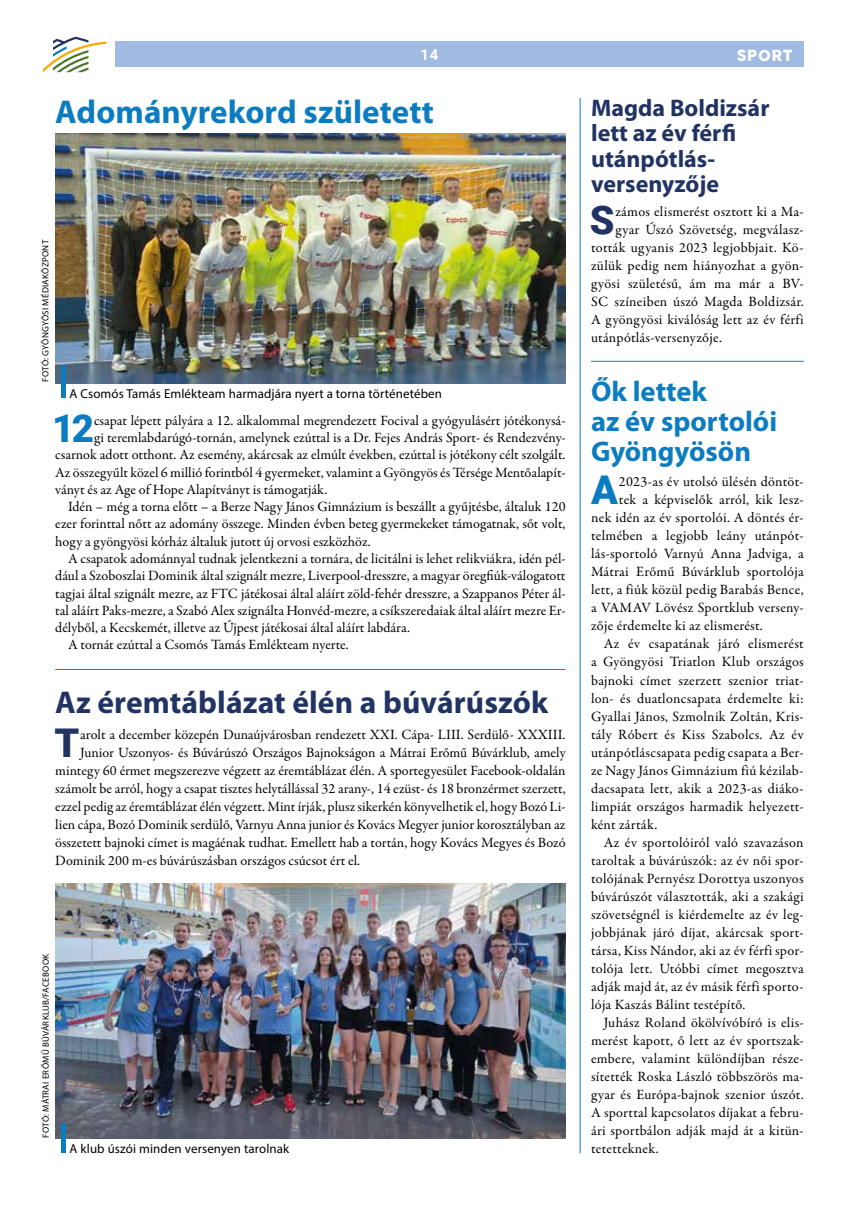
<style>
.page{position:relative;width:859px;height:1217px;background:#fff}
.page>*{position:absolute;margin:0;border:0;box-sizing:border-box;transform-origin:0 0}
.t1{font:900 39.6px "Roboto";color:#213363}
.t2{font:900 39.6px "Roboto";color:#0c7cc1}
.t3{font:900 38.55px "Roboto";color:#0c7cc1}
.t4{font:700 33px "Myriad Pro";letter-spacing:.005em;color:#0c7cc1}
.t5{font:700 31.5px "Myriad Pro";letter-spacing:.005em;color:#213363}
.t6{font:700 28.5px/30px "Myriad Pro";color:#0c7cc1}
.t7{font:700 24px/25.5px "Myriad Pro";color:#213363}
.t8{font:15px "Cocogoose";letter-spacing:.05em;color:#fff}
.t9{font:700 15px "Roboto";color:#fff}
.t10{font:14.25px "Garamond Premr Pro";letter-spacing:.01em;color:#000}
.t11{font:12.9px "Myriad Pro";letter-spacing:.01em;color:#000}
.t12{font:9px "Myriad Pro";letter-spacing:.03em;color:#000}
</style>
<div class="page">
<div style="left:115px;top:41px;width:689px;height:26px;background:#a0bae2"></div>
<svg style="left:43px;top:37px;width:63px;height:35px"></svg>
<hr style="left:591px;top:361px;width:213px;height:1px;background:#0c7cc1">
<hr style="left:55px;top:669px;width:511px;height:1px;background:#0c7cc1">
<hr style="left:580px;top:98px;width:1px;height:1054px;background:#0c7cc1">
<img style="left:55px;top:883px;width:511px;height:255px">
<img style="left:55px;top:134px;width:511px;height:249px">
<div style="left:61px;top:365px;width:5px;height:33px;background:#0c7cc1"></div>
<div style="left:61px;top:1122px;width:5px;height:30px;background:#0c7cc1"></div>
<p class="t9" style="left:420px;top:44px;width:19px">14</p>
<p class="t8" style="left:737px;top:45px;width:58px">SPORT</p>
<h3 class="t4" style="left:55px;top:90px;width:380px">Adományrekord született</h3>
<p class="t12" style="left:40px;top:381px;width:143px;rotate:-90deg">FOTÓ: GYÖNGYÖSI MÉDIAKÖZPONT</p>
<p class="t11" style="left:69px;top:385px;width:374px">A Csomós Tamás Emlékteam harmadjára nyert a torna történetében</p>
<h2 class="t3" style="left:52px;top:401px;width:43px">12</h2>
<p class="t10" style="left:94px;top:411px;width:473px">csapat lépett pályára a 12. alkalommal megrendezett Focival a gyógyulásért jótékonysá-</p>
<p class="t10" style="left:94px;top:429px;width:473px">gi teremlabdarúgó-tornán, amelynek ezúttal is a Dr. Fejes András Sport- és Rendezvény-</p>
<p class="t10" style="left:55px;top:446px;width:512px">csarnok adott otthont. Az esemény, akárcsak az elmúlt években, ezúttal is jótékony célt szolgált.</p>
<p class="t10" style="left:55px;top:463px;width:512px">Az összegyűlt közel 6 millió forintból 4 gyermeket, valamint a Gyöngyös és Térsége Mentőalapít-</p>
<p class="t10" style="left:55px;top:481px;width:274px">ványt és az Age of Hope Alapítványt is támogatják.</p>
<p class="t10" style="left:68px;top:498px;width:499px">Idén – még a torna előtt – a Berze Nagy János Gimnázium is beszállt a gyűjtésbe, általuk 120</p>
<p class="t10" style="left:55px;top:515px;width:512px">ezer forinttal nőtt az adomány összege. Minden évben beteg gyermekeket támogatnak, sőt volt,</p>
<p class="t10" style="left:55px;top:532px;width:317px">hogy a gyöngyösi kórház általuk jutott új orvosi eszközhöz.</p>
<p class="t10" style="left:68px;top:550px;width:499px">A csapatok adománnyal tudnak jelentkezni a tornára, de licitálni is lehet relikviákra, idén pél-</p>
<p class="t10" style="left:55px;top:567px;width:512px">dául a Szoboszlai Dominik által szignált mezre, Liverpool-dresszre, a magyar öregfiúk-válogatott</p>
<p class="t10" style="left:55px;top:584px;width:512px">tagjai által szignált mezre, az FTC játékosai által aláírt zöld-fehér dresszre, a Szappanos Péter ál-</p>
<p class="t10" style="left:55px;top:601px;width:512px">tal aláírt Paks-mezre, a Szabó Alex szignálta Honvéd-mezre, a csíkszeredaiak által aláírt mezre Er-</p>
<p class="t10" style="left:55px;top:619px;width:356px">délyből, a Kecskemét, illetve az Újpest játékosai által aláírt labdára.</p>
<p class="t10" style="left:68px;top:636px;width:282px">A tornát ezúttal a Csomós Tamás Emlékteam nyerte.</p>
<h3 class="t5" style="left:55px;top:681px;width:494px">Az éremtáblázat élén a búvárúszók</h3>
<h1 class="t1" style="left:55px;top:714px;width:26px">T</h1>
<p class="t10" style="left:80px;top:725px;width:487px">arolt a december közepén Dunaújvárosban rendezett XXI. Cápa- LIII. Serdülő- XXXIII.</p>
<p class="t10" style="left:80px;top:743px;width:487px">Junior Uszonyos- és Búvárúszó Országos Bajnokságon a Mátrai Erőmű Búvárklub, amely</p>
<p class="t10" style="left:55px;top:761px;width:512px">mintegy 60 érmet megszerezve végzett az éremtáblázat élén. A sportegyesület Facebook-oldalán</p>
<p class="t10" style="left:55px;top:779px;width:512px">számolt be arról, hogy a csapat tisztes helytállással 32 arany-, 14 ezüst- és 18 bronzérmet szerzett,</p>
<p class="t10" style="left:55px;top:797px;width:512px">ezzel pedig az éremtáblázat élén végzett. Mint írják, plusz sikerkén könyvelhetik el, hogy Bozó Li-</p>
<p class="t10" style="left:55px;top:815px;width:512px">lien cápa, Bozó Dominik serdülő, Varnyu Anna junior és Kovács Megyer junior korosztályban az</p>
<p class="t10" style="left:55px;top:833px;width:512px">összetett bajnoki címet is magáénak tudhat. Emellett hab a tortán, hogy Kovács Megyes és Bozó</p>
<p class="t10" style="left:55px;top:851px;width:306px">Dominik 200 m-es búvárúszásban országos csúcsot ért el.</p>
<p class="t12" style="left:40px;top:1137px;width:185px;rotate:-90deg">FOTÓ: MÁTRAI ERŐMŰ BÚVÁRKLUB/FACEBOOK</p>
<p class="t11" style="left:69px;top:1140px;width:221px">A klub úszói minden versenyen tarolnak</p>
<h3 class="t7" style="left:591px;top:94px;width:180px">Magda Boldizsár lett az év férfi utánpótlás&shy;versenyzője</h3>
<h1 class="t1" style="left:590px;top:192px;width:26px">S</h1>
<p class="t10" style="left:615px;top:203px;width:190px">zámos elismerést osztott ki a Ma-</p>
<p class="t10" style="left:615px;top:221px;width:190px">gyar Úszó Szövetség, megválasz-</p>
<p class="t10" style="left:591px;top:239px;width:214px">tották ugyanis 2023 legjobbjait. Kö-</p>
<p class="t10" style="left:591px;top:257px;width:214px">zülük pedig nem hiányozhat a gyön-</p>
<p class="t10" style="left:591px;top:275px;width:214px">gyösi születésű, ám ma már a BV-</p>
<p class="t10" style="left:591px;top:293px;width:214px">SC színeiben úszó Magda Boldizsár.</p>
<p class="t10" style="left:591px;top:311px;width:214px">A gyöngyösi kiválóság lett az év férfi</p>
<p class="t10" style="left:591px;top:329px;width:132px">utánpótlás-versenyzője.</p>
<h3 class="t6" style="left:591px;top:375px;width:188px">Ők lettek<br>az év sportolói<br>Gyöngyösön</h3>
<h1 class="t2" style="left:591px;top:462px;width:28px">A</h1>
<p class="t10" style="left:619px;top:473px;width:186px">2023-as év utolsó ülésén döntöt-</p>
<p class="t10" style="left:619px;top:491px;width:186px">tek a képviselők arról, kik lesz-</p>
<p class="t10" style="left:591px;top:509px;width:214px">nek idén az év sportolói. A döntés ér-</p>
<p class="t10" style="left:591px;top:527px;width:214px">telmében a legjobb leány utánpót-</p>
<p class="t10" style="left:591px;top:545px;width:214px">lás-sportoló Varnyú Anna Jadviga, a</p>
<p class="t10" style="left:591px;top:563px;width:214px">Mátrai Erőmű Búvárklub sportolója</p>
<p class="t10" style="left:591px;top:581px;width:214px">lett, a fiúk közül pedig Barabás Bence,</p>
<p class="t10" style="left:591px;top:599px;width:214px">a VAMAV Lövész Sportklub verseny-</p>
<p class="t10" style="left:591px;top:617px;width:173px">zője érdemelte ki az elismerést.</p>
<p class="t10" style="left:604px;top:635px;width:201px">Az év csapatának járó elismerést</p>
<p class="t10" style="left:591px;top:653px;width:214px">a Gyöngyösi Triatlon Klub országos</p>
<p class="t10" style="left:591px;top:671px;width:214px">bajnoki címet szerzett szenior triat-</p>
<p class="t10" style="left:591px;top:689px;width:214px">lon- és duatloncsapata érdemelte ki:</p>
<p class="t10" style="left:591px;top:707px;width:214px">Gyallai János, Szmolnik Zoltán, Kris-</p>
<p class="t10" style="left:591px;top:725px;width:214px">tály Róbert és Kiss Szabolcs. Az év</p>
<p class="t10" style="left:591px;top:743px;width:214px">utánpótláscsapata pedig csapata a Ber-</p>
<p class="t10" style="left:591px;top:761px;width:214px">ze Nagy János Gimnázium fiú kézilab-</p>
<p class="t10" style="left:591px;top:779px;width:214px">dacsapata lett, akik a 2023-as diáko-</p>
<p class="t10" style="left:591px;top:797px;width:214px">limpiát országos harmadik helyezett-</p>
<p class="t10" style="left:591px;top:815px;width:68px">ként zárták.</p>
<p class="t10" style="left:604px;top:833px;width:201px">Az év sportolóiról való szavazáson</p>
<p class="t10" style="left:591px;top:851px;width:214px">taroltak a búvárúszók: az év női spor-</p>
<p class="t10" style="left:591px;top:869px;width:214px">tolójának Pernyész Dorottya uszonyos</p>
<p class="t10" style="left:591px;top:887px;width:214px">búvárúszót választották, aki a szakági</p>
<p class="t10" style="left:591px;top:905px;width:214px">szövetségnél is kiérdemelte az év leg-</p>
<p class="t10" style="left:591px;top:923px;width:214px">jobbjának járó díjat, akárcsak sport-</p>
<p class="t10" style="left:591px;top:941px;width:214px">társa, Kiss Nándor, aki az év férfi spor-</p>
<p class="t10" style="left:591px;top:959px;width:214px">tolója lett. Utóbbi címet megosztva</p>
<p class="t10" style="left:591px;top:977px;width:214px">adják majd át, az év másik férfi sporto-</p>
<p class="t10" style="left:591px;top:995px;width:156px">lója Kaszás Bálint testépítő.</p>
<p class="t10" style="left:604px;top:1013px;width:201px">Juhász Roland ökölvívóbíró is elis-</p>
<p class="t10" style="left:591px;top:1031px;width:214px">merést kapott, ő lett az év sportszak-</p>
<p class="t10" style="left:591px;top:1049px;width:214px">embere, valamint különdíjban része-</p>
<p class="t10" style="left:591px;top:1067px;width:214px">sítették Roska László többszörös ma-</p>
<p class="t10" style="left:591px;top:1085px;width:214px">gyar és Európa-bajnok szenior úszót.</p>
<p class="t10" style="left:591px;top:1103px;width:214px">A sporttal kapcsolatos díjakat a febru-</p>
<p class="t10" style="left:591px;top:1121px;width:214px">ári sportbálon adják majd át a kitün-</p>
<p class="t10" style="left:591px;top:1139px;width:69px">tetetteknek.</p>
</div>
